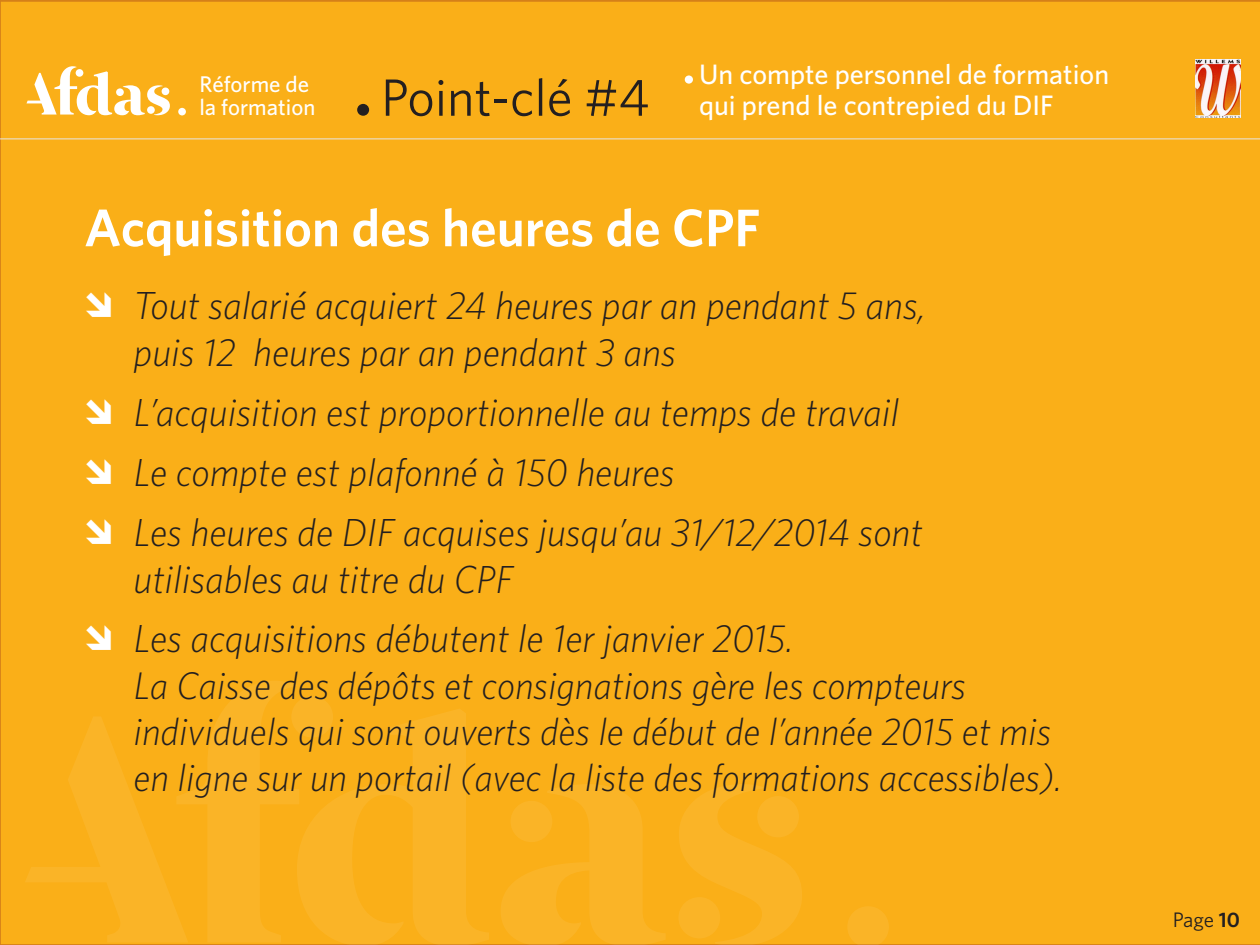
<style>
.page{position:relative;width:1260px;height:945px;background:#faaf18}
.page>*{position:absolute;margin:0;border:0;box-sizing:border-box;transform-origin:0 0}
.t1{font:73.15px "Afdas";color:#fff}
.t2{font:600 52.85px "Whitney";color:#fff}
.t3{font:52.5px "Whitney";color:#231f20}
.t4{font:italic 300 39.2px/46.9px "Whitney";color:#231f20}
.t5{font:italic 300 38.5px/46.2px "Whitney";color:#231f20}
.LEGENDE{font:500 28.18px/31.8px "Whitney";color:#fff}
.t6{font:500 22.75px/22.8px "Whitney";color:#fff}
.t7{font:21px "Whitney";color:#231f20}
.s1{font-weight:600}
</style>
<div class="page">
<img style="left:1195px;top:59px;width:45px;height:59px">
<svg style="left:26px;top:66px;width:144px;height:49px"></svg>
<hr style="left:0;top:138px;width:1260px;height:1px;background:#e6e6e6">
<svg style="left:25px;top:681px;width:777px;height:264px;fill:#faaf18"></svg>
<svg style="left:847px;top:906px;width:42px;height:39px"></svg>
<div style="left:357px;top:104px;width:12px;height:12px;background:#231f20;border-radius:50%"></div>
<div style="left:685px;top:75px;width:8px;height:9px;background:#fff;border-radius:50%"></div>
<svg style="left:86px;top:293px;width:25px;height:24px"></svg>
<svg style="left:86px;top:399px;width:25px;height:25px"></svg>
<svg style="left:86px;top:459px;width:25px;height:25px"></svg>
<svg style="left:86px;top:519px;width:25px;height:25px"></svg>
<svg style="left:86px;top:626px;width:25px;height:24px"></svg>
<h1 class="t1" style="left:172px;top:46px;width:21px">.</h1>
<p class="t6" style="left:199px;top:73px;width:117px">Réforme de la formation</p>
<p class="t3" style="left:381px;top:66px;width:270px">Point-clé #4</p>
<p class="LEGENDE" style="left:699px;top:57px;width:412px">Un compte personnel de formation qui prend le contrepied du DIF</p>
<p class="t2" style="left:84px;top:196px;width:678px">Acquisition des heures de CPF</p>
<p class="t4" style="left:134px;top:282px;width:794px">Tout salarié acquiert 24 heures par an pendant 5 ans, puis 12 heures par an pendant 3 ans</p>
<p class="t4" style="left:134px;top:388px;width:767px">L’acquisition est proportionnelle au temps de travail</p>
<p class="t4" style="left:134px;top:448px;width:542px">Le compte est plafonné à 150 heures</p>
<p class="t4" style="left:134px;top:508px;width:791px">Les heures de DIF acquises jusqu’au 31/12/2014 sont utilisables au titre du CPF</p>
<p class="t4" style="left:134px;top:615px;width:661px">Les acquisitions débutent le 1er janvier 2015.</p>
<p class="t5" style="left:134px;top:662px;width:930px">La Caisse des dépôts et consignations gère les compteurs individuels qui sont ouverts dès le début de l’année 2015 et mis en ligne sur un portail (avec la liste des formations accessibles).</p>
<p class="t7" style="left:1173px;top:907px;width:69px">Page <span class="s1">10</span></p>
</div>
